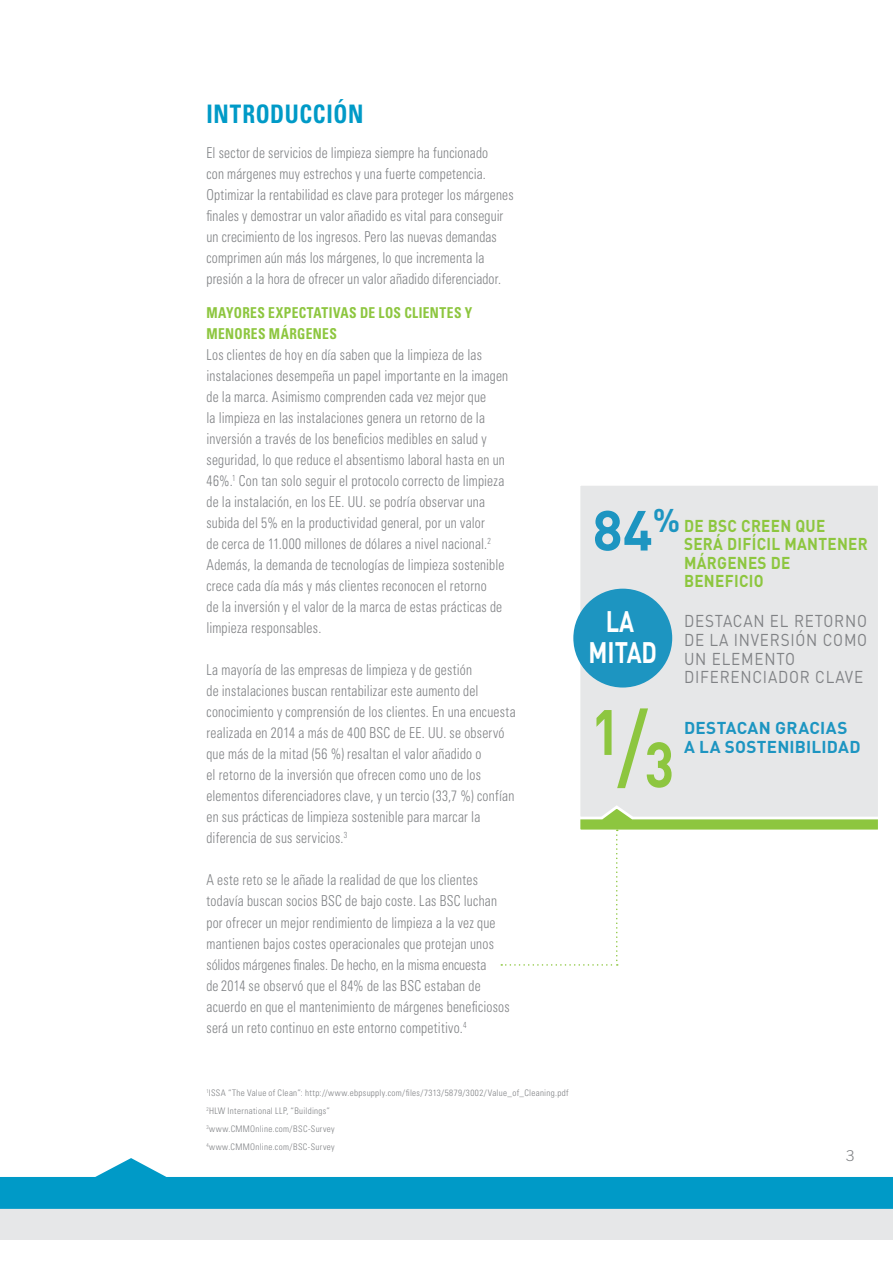
<style>
.page{position:relative;width:893px;height:1263px;background:#fff}
.page>*{position:absolute;margin:0;border:0;box-sizing:border-box;transform-origin:0 0}
.t1{font:700 63px "DINOT";color:#8dc63f;scale:.87 1}
.t2{font:700 55.65px "DIN";color:#1d95c1}
.t3{font:700 29.4px/30.9px "DINOT";color:#fff;text-align:center;scale:.8 1}
.t4{font:700 condensed 25.5px "Univers LT Std";letter-spacing:.025em;color:#009ac7;scale:.9 1}
.t5{font:16.95px/18.6px "DIN";letter-spacing:.05em;color:#808285;scale:.9 1}
.t6{font:700 16.95px/18.6px "DIN";letter-spacing:.02em;color:#8dc63f;scale:.9 1}
.t7{font:700 16.95px/18.6px "DINOT";letter-spacing:.015em;color:#1d95c1}
.t8{font:300 condensed 15px/21px "Univers LT Std";letter-spacing:.015em;color:#808285;scale:.9 1}
.t9{font:700 condensed 15px/21px "Univers LT Std";letter-spacing:.025em;color:#8dc63f;scale:.9 1}
.t10{font:300 15px "Trade Gothic";color:#808285}
.t11{font:300 condensed 9px/18px "Univers LT Std";letter-spacing:.035em;color:#808285}
.s1{font-family:"DIN";font-weight:500;font-size:92.7px}
</style>
<div class="page">
<div style="left:0;top:1185px;width:893px;height:54px;background:#e6e7e8"></div>
<svg style="left:0;top:1158px;width:893px;height:51px;fill:#009ac7"></svg>
<div style="left:579px;top:786px;width:300px;height:45px;background:#8dc63f"></div>
<div style="left:578px;top:785px;width:303px;height:47px;border:3px solid #fff"></div>
<div style="left:576px;top:486px;width:305px;height:335px;background:#e6e7e8"></div>
<div style="left:573px;top:589px;width:99px;height:98px;background:#1d95c1;border-radius:50%"></div>
<svg style="left:501px;top:829px;width:117px;height:137px"></svg>
<h3 class="t4" style="left:206px;top:99px;width:176px">INTRODUCCIÓN</h3>
<p class="t8" style="left:206px;top:142px;width:343px">El sector de servicios de limpieza siempre ha funcionado<br>con márgenes muy estrechos y una fuerte competencia.<br>Optimizar la rentabilidad es clave para proteger los márgenes finales y demostrar un valor añadido es vital para conseguir un crecimiento de los ingresos. Pero las nuevas demandas comprimen aún más los márgenes, lo que incrementa la presión a la hora de ofrecer un valor añadido diferenciador.</p>
<p class="t9" style="left:206px;top:302px;width:297px">MAYORES EXPECTATIVAS DE LOS CLIENTES Y<br>MENORES MÁRGENES</p>
<p class="t8" style="left:206px;top:345px;width:337px">Los clientes de hoy en día saben que la limpieza de las instalaciones desempeña un papel importante en la imagen de la marca. Asimismo comprenden cada vez mejor que<br>la limpieza en las instalaciones genera un retorno de la inversión a través de los beneficios medibles en salud y seguridad, lo que reduce el absentismo laboral hasta en un 46%.<sup>1</sup> Con tan solo seguir el protocolo correcto de limpieza de la instalación, en los EE. UU. se podría observar una subida del 5% en la productividad general, por un valor<br>de cerca de 11.000 millones de dólares a nivel nacional.<sup>2<br></sup>Además, la demanda de tecnologías de limpieza sostenible crece cada día más y más clientes reconocen el retorno<br>de la inversión y el valor de la marca de estas prácticas de limpieza responsables.</p>
<p class="t8" style="left:206px;top:660px;width:345px">La mayoría de las empresas de limpieza y de gestión<br>de instalaciones buscan rentabilizar este aumento del conocimiento y comprensión de los clientes. En una encuesta realizada en 2014 a más de 400 BSC de EE. UU. se observó que más de la mitad (56 %) resaltan el valor añadido o<br>el retorno de la inversión que ofrecen como uno de los elementos diferenciadores clave, y un tercio (33,7 %) confían en sus prácticas de limpieza sostenible para marcar la diferencia de sus servicios.<sup>3</sup></p>
<p class="t8" style="left:206px;top:870px;width:338px">A este reto se le añade la realidad de que los clientes todavía buscan socios BSC de bajo coste. Las BSC luchan por ofrecer un mejor rendimiento de limpieza a la vez que mantienen bajos costes operacionales que protejan unos sólidos márgenes finales. De hecho, en la misma encuesta<br>de 2014 se observó que el 84% de las BSC estaban de acuerdo en que el mantenimiento de márgenes beneficiosos será un reto continuo en este entorno competitivo.<sup>4</sup></p>
<p class="t11" style="left:206px;top:1084px;width:364px"><sup>1</sup>ISSA “The Value of Clean”: http://www.ebpsupply.com/files/7313/5879/3002/Value_of_Cleaning.pdf <sup>2</sup>HLW International LLP, “Buildings”<br><sup>3</sup>www.CMMOnline.com/BSC-Survey<br><sup>4</sup>www.CMMOnline.com/BSC-Survey</p>
<h2 class="t2" style="left:592px;top:494px;width:89px">84<sup>%</sup></h2>
<p class="t6" style="left:684px;top:515px;width:206px">DE BSC CREEN QUE<br>SERÁ DIFÍCIL MANTENER<br>MÁRGENES DE<br>BENEFICIO</p>
<h3 class="t3" style="left:588px;top:605px;width:87px">LA<br>MITAD</h3>
<h1 class="t1" style="left:591px;top:705px;width:97px">1<span class="s1">/</span>3</h1>
<p class="t5" style="left:684px;top:612px;width:205px">DESTACAN EL RETORNO<br>DE LA INVERSIÓN COMO<br>UN ELEMENTO<br>DIFERENCIADOR CLAVE</p>
<p class="t7" style="left:684px;top:718px;width:178px">DESTACAN GRACIAS<br>A LA SOSTENIBILIDAD</p>
<p class="t10" style="left:846px;top:1146px;width:10px">3</p>
</div>
